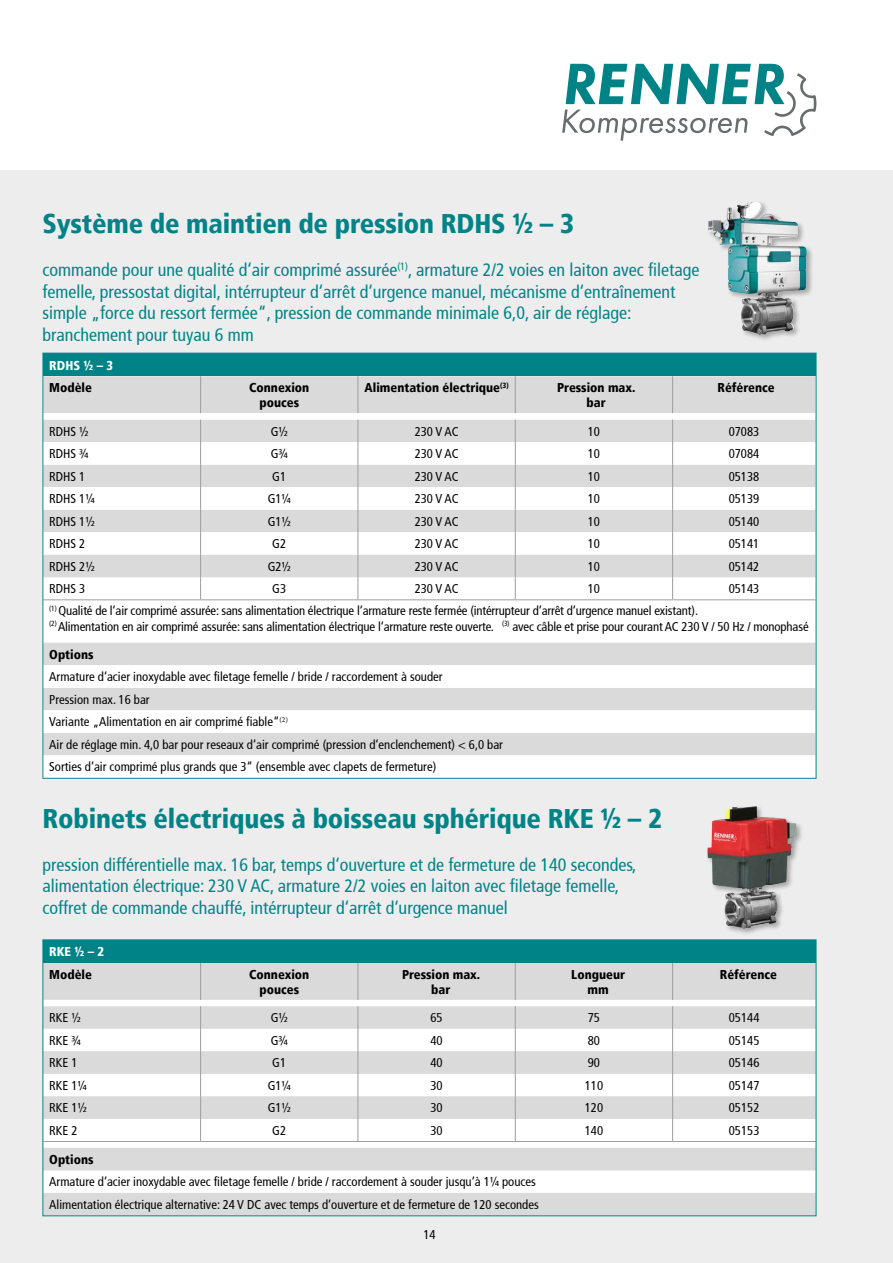
<style>
.page{position:relative;width:893px;height:1263px;background:#fff}
.page>*{position:absolute;margin:0;border:0;box-sizing:border-box;transform-origin:0 0}
.t1{font:900 condensed 27px "Frutiger";letter-spacing:-.01em;color:#008387}
.t2{font:condensed 18px "Frutiger";color:#008387}
.t3{font:condensed 12.75px "Frutiger";color:#000}
.t4{font:900 condensed 12.75px/15.3px "Frutiger";color:#000;text-align:center}
.t5{font:900 condensed 12.75px "Frutiger";color:#fff}
</style>
<div class="page">
<div style="left:0;top:170px;width:893px;height:1093px;background:#ededed"></div>
<div style="left:707px;top:200px;width:107px;height:142px;background:#000;opacity:.3"></div>
<img style="left:708px;top:202px;width:55px;height:102px">
<div style="left:43px;top:940px;width:773px;height:23px;background:#008387"></div>
<div style="left:45px;top:963px;width:769px;height:37px;background:#dadada"></div>
<div style="left:45px;top:1000px;width:769px;height:6px;background:#fff"></div>
<svg style="left:45px;top:1142px;width:769px;height:72px;background:#e8e8e8"></svg>
<hr style="left:200px;top:963px;width:1px;height:37px;background:#9d9d9c">
<hr style="left:358px;top:963px;width:1px;height:37px;background:#9d9d9c">
<hr style="left:515px;top:963px;width:1px;height:37px;background:#9d9d9c">
<hr style="left:672px;top:963px;width:1px;height:37px;background:#9d9d9c">
<hr style="left:43px;top:1141px;width:158px;height:1px;background:#9d9d9c">
<hr style="left:358px;top:1141px;width:157px;height:1px;background:#9d9d9c">
<hr style="left:515px;top:1141px;width:158px;height:1px;background:#9d9d9c">
<hr style="left:673px;top:1141px;width:143px;height:1px;background:#9d9d9c">
<svg style="left:45px;top:1006px;width:769px;height:135px;background:#ebebeb"></svg>
<hr style="left:201px;top:1141px;width:157px;height:1px;background:#9d9d9c">
<div style="left:43px;top:353px;width:772px;height:23px;background:#008387"></div>
<div style="left:45px;top:376px;width:769px;height:37px;background:#dadada"></div>
<div style="left:45px;top:413px;width:769px;height:224px;background:#fff"></div>
<hr style="left:200px;top:376px;width:1px;height:37px;background:#9d9d9c">
<hr style="left:358px;top:376px;width:1px;height:37px;background:#9d9d9c">
<hr style="left:515px;top:376px;width:1px;height:37px;background:#9d9d9c">
<hr style="left:672px;top:376px;width:1px;height:37px;background:#9d9d9c">
<svg style="left:45px;top:419px;width:769px;height:180px;background:#ececec"></svg>
<hr style="left:43px;top:599px;width:158px;height:1px;background:#9d9d9c">
<hr style="left:201px;top:599px;width:157px;height:1px;background:#9d9d9c">
<hr style="left:358px;top:599px;width:157px;height:1px;background:#9d9d9c">
<hr style="left:515px;top:599px;width:158px;height:1px;background:#9d9d9c">
<hr style="left:673px;top:599px;width:142px;height:1px;background:#9d9d9c">
<div style="left:45px;top:643px;width:769px;height:22px;background:#dadada"></div>
<svg style="left:45px;top:665px;width:769px;height:112px;background:#f0f0f0"></svg>
<div style="left:706px;top:805px;width:98px;height:131px;background:#000;opacity:.3"></div>
<img style="left:707px;top:806px;width:90px;height:123px">
<svg style="left:562px;top:64px;width:254px;height:77px"></svg>
<p class="t1" style="left:43px;top:207px;width:533px">Système de maintien de pression RDHS ½ – 3</p>
<p class="t2" style="left:43px;top:259px;width:658px">commande pour une qualité d‘air comprimé assurée<sup>(1)</sup>, armature 2/2 voies en laiton avec filetage</p>
<p class="t2" style="left:43px;top:281px;width:634px">femelle, pressostat digital, intérrupteur d‘arrêt d‘urgence manuel, mécanisme d‘entraînement</p>
<p class="t2" style="left:43px;top:303px;width:590px">simple „force du ressort fermée“, pression de commande minimale 6,0, air de réglage:</p>
<p class="t2" style="left:43px;top:324px;width:213px">branchement pour tuyau 6 mm</p>
<p class="t5" style="left:49px;top:358px;width:65px">RDHS ½ – 3</p>
<p class="t4" style="left:49px;top:380px;width:44px">Modèle</p>
<p class="t4" style="left:249px;top:380px;width:62px">Connexion</p>
<p class="t4" style="left:259px;top:395px;width:41px">pouces</p>
<p class="t4" style="left:365px;top:380px;width:146px">Alimentation électrique<sup>(3)</sup></p>
<p class="t4" style="left:557px;top:380px;width:80px">Pression max.</p>
<p class="t4" style="left:586px;top:395px;width:21px">bar</p>
<p class="t4" style="left:717px;top:380px;width:59px">Référence</p>
<p class="t3" style="left:49px;top:424px;width:41px">RDHS ½</p>
<p class="t3" style="left:271px;top:424px;width:18px">G½</p>
<p class="t3" style="left:415px;top:424px;width:45px">230 V AC</p>
<p class="t3" style="left:588px;top:424px;width:14px">10</p>
<p class="t3" style="left:729px;top:424px;width:32px">07083</p>
<p class="t3" style="left:49px;top:446px;width:41px">RDHS ¾</p>
<p class="t3" style="left:271px;top:446px;width:18px">G¾</p>
<p class="t3" style="left:415px;top:446px;width:45px">230 V AC</p>
<p class="t3" style="left:588px;top:446px;width:14px">10</p>
<p class="t3" style="left:729px;top:446px;width:32px">07084</p>
<p class="t3" style="left:49px;top:469px;width:38px">RDHS 1</p>
<p class="t3" style="left:272px;top:469px;width:15px">G1</p>
<p class="t3" style="left:415px;top:469px;width:45px">230 V AC</p>
<p class="t3" style="left:588px;top:469px;width:14px">10</p>
<p class="t3" style="left:729px;top:469px;width:32px">05138</p>
<p class="t3" style="left:49px;top:491px;width:47px">RDHS 1¼</p>
<p class="t3" style="left:268px;top:491px;width:25px">G1¼</p>
<p class="t3" style="left:415px;top:491px;width:45px">230 V AC</p>
<p class="t3" style="left:588px;top:491px;width:14px">10</p>
<p class="t3" style="left:729px;top:491px;width:32px">05139</p>
<p class="t3" style="left:49px;top:514px;width:47px">RDHS 1½</p>
<p class="t3" style="left:268px;top:514px;width:25px">G1½</p>
<p class="t3" style="left:415px;top:514px;width:45px">230 V AC</p>
<p class="t3" style="left:588px;top:514px;width:14px">10</p>
<p class="t3" style="left:729px;top:514px;width:32px">05140</p>
<p class="t3" style="left:49px;top:536px;width:38px">RDHS 2</p>
<p class="t3" style="left:272px;top:536px;width:15px">G2</p>
<p class="t3" style="left:415px;top:536px;width:45px">230 V AC</p>
<p class="t3" style="left:588px;top:536px;width:14px">10</p>
<p class="t3" style="left:729px;top:536px;width:32px">05141</p>
<p class="t3" style="left:49px;top:559px;width:47px">RDHS 2½</p>
<p class="t3" style="left:268px;top:559px;width:25px">G2½</p>
<p class="t3" style="left:415px;top:559px;width:45px">230 V AC</p>
<p class="t3" style="left:588px;top:559px;width:14px">10</p>
<p class="t3" style="left:729px;top:559px;width:32px">05142</p>
<p class="t3" style="left:49px;top:581px;width:38px">RDHS 3</p>
<p class="t3" style="left:272px;top:581px;width:15px">G3</p>
<p class="t3" style="left:415px;top:581px;width:45px">230 V AC</p>
<p class="t3" style="left:588px;top:581px;width:14px">10</p>
<p class="t3" style="left:729px;top:581px;width:32px">05143</p>
<p class="t3" style="left:49px;top:603px;width:650px"><sup>(1)</sup> Qualité de l‘air comprimé assurée: sans alimentation électrique l‘armature reste fermée (intérrupteur d‘arrêt d‘urgence manuel existant).</p>
<p class="t3" style="left:49px;top:619px;width:761px"><sup>(2)</sup> Alimentation en air comprimé assurée: sans alimentation électrique l‘armature reste ouverte. <sup>(3)</sup> avec câble et prise pour courant AC 230 V / 50 Hz / monophasé</p>
<p class="t4" style="left:49px;top:647px;width:46px">Options</p>
<p class="t3" style="left:49px;top:669px;width:395px">Armature d‘acier inoxydable avec filetage femelle / bride / raccordement à souder</p>
<p class="t3" style="left:49px;top:692px;width:102px">Pression max. 16 bar</p>
<p class="t3" style="left:49px;top:714px;width:240px">Variante „Alimentation en air comprimé fiable“<sup>(2)</sup></p>
<p class="t3" style="left:49px;top:737px;width:455px">Air de réglage min. 4,0 bar pour reseaux d‘air comprimé (pression d‘enclenchement) &lt; 6,0 bar</p>
<p class="t3" style="left:49px;top:760px;width:388px">Sorties d‘air comprimé plus grands que 3“ (ensemble avec clapets de fermeture)</p>
<p class="t1" style="left:43px;top:802px;width:621px">Robinets électriques à boisseau sphérique RKE ½ – 2</p>
<p class="t2" style="left:43px;top:854px;width:595px">pression différentielle max. 16 bar, temps d‘ouverture et de fermeture de 140 secondes,</p>
<p class="t2" style="left:43px;top:876px;width:578px">alimentation électrique: 230 V AC, armature 2/2 voies en laiton avec filetage femelle,</p>
<p class="t2" style="left:43px;top:897px;width:467px">coffret de commande chauffé, intérrupteur d‘arrêt d‘urgence manuel</p>
<p class="t5" style="left:49px;top:944px;width:56px">RKE ½ – 2</p>
<p class="t4" style="left:49px;top:966px;width:44px">Modèle</p>
<p class="t4" style="left:249px;top:966px;width:62px">Connexion</p>
<p class="t4" style="left:259px;top:982px;width:41px">pouces</p>
<p class="t4" style="left:402px;top:966px;width:80px">Pression max. bar</p>
<p class="t4" style="left:571px;top:966px;width:55px">Longueur</p>
<p class="t4" style="left:588px;top:982px;width:23px">mm</p>
<p class="t4" style="left:720px;top:966px;width:59px">Référence</p>
<p class="t3" style="left:49px;top:1010px;width:33px">RKE ½</p>
<p class="t3" style="left:271px;top:1010px;width:18px">G½</p>
<p class="t3" style="left:430px;top:1010px;width:14px">65</p>
<p class="t3" style="left:588px;top:1010px;width:14px">75</p>
<p class="t3" style="left:729px;top:1010px;width:32px">05144</p>
<p class="t3" style="left:49px;top:1033px;width:33px">RKE ¾</p>
<p class="t3" style="left:271px;top:1033px;width:18px">G¾</p>
<p class="t3" style="left:430px;top:1033px;width:14px">40</p>
<p class="t3" style="left:588px;top:1033px;width:14px">80</p>
<p class="t3" style="left:729px;top:1033px;width:32px">05145</p>
<p class="t3" style="left:49px;top:1055px;width:30px">RKE 1</p>
<p class="t3" style="left:272px;top:1055px;width:15px">G1</p>
<p class="t3" style="left:430px;top:1055px;width:14px">40</p>
<p class="t3" style="left:588px;top:1055px;width:14px">90</p>
<p class="t3" style="left:729px;top:1055px;width:32px">05146</p>
<p class="t3" style="left:49px;top:1078px;width:39px">RKE 1¼</p>
<p class="t3" style="left:268px;top:1078px;width:25px">G1¼</p>
<p class="t3" style="left:430px;top:1078px;width:14px">30</p>
<p class="t3" style="left:585px;top:1078px;width:20px">110</p>
<p class="t3" style="left:729px;top:1078px;width:32px">05147</p>
<p class="t3" style="left:49px;top:1100px;width:39px">RKE 1½</p>
<p class="t3" style="left:268px;top:1100px;width:25px">G1½</p>
<p class="t3" style="left:430px;top:1100px;width:14px">30</p>
<p class="t3" style="left:585px;top:1100px;width:20px">120</p>
<p class="t3" style="left:729px;top:1100px;width:32px">05152</p>
<p class="t3" style="left:49px;top:1123px;width:30px">RKE 2</p>
<p class="t3" style="left:272px;top:1123px;width:15px">G2</p>
<p class="t3" style="left:430px;top:1123px;width:14px">30</p>
<p class="t3" style="left:585px;top:1123px;width:20px">140</p>
<p class="t3" style="left:729px;top:1123px;width:32px">05153</p>
<p class="t4" style="left:49px;top:1152px;width:46px">Options</p>
<p class="t3" style="left:49px;top:1174px;width:488px">Armature d‘acier inoxydable avec filetage femelle / bride / raccordement à souder jusqu‘à 1¼ pouces</p>
<p class="t3" style="left:49px;top:1197px;width:491px">Alimentation électrique alternative: 24 V DC avec temps d‘ouverture et de fermeture de 120 secondes</p>
<p class="t3" style="left:423px;top:1227px;width:14px">14</p>
</div>
